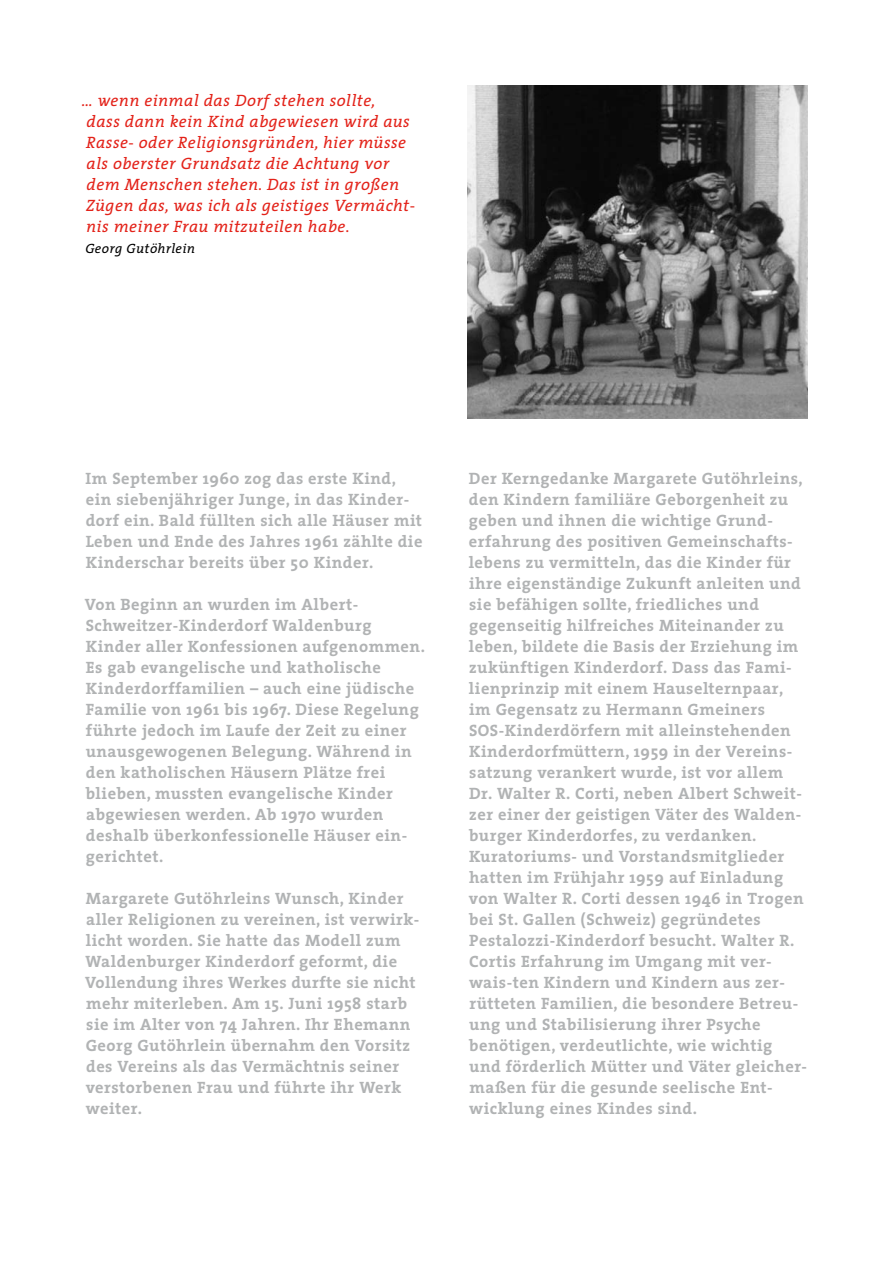
<style>
.page{position:relative;width:893px;height:1263px;background:#fff}
.page>*{position:absolute;margin:0;border:0;box-sizing:border-box;transform-origin:0 0}
.t1{font:700 16.5px/21px "The Serif";letter-spacing:.03em;color:#b1b3b4}
.t2{font:italic 16.5px/21px "The Serif";letter-spacing:.03em;color:#e32219}
.t3{font:italic 13.5px "The Serif";letter-spacing:.03em;color:#000}
</style>
<div class="page">
<img style="left:468px;top:85px;width:340px;height:334px">
<p class="t2" style="left:82px;top:90px;width:335px">… wenn einmal das Dorf stehen sollte,<br>dass dann kein Kind abgewiesen wird aus Rasse- oder Religionsgründen, hier müsse als oberster Grundsatz die Achtung vor dem Menschen stehen. Das ist in großen Zügen das, was ich als geistiges Vermächt&shy;nis meiner Frau mitzuteilen habe.</p>
<p class="t3" style="left:85px;top:237px;width:111px">Georg Gutöhrlein</p>
<p class="t1" style="left:86px;top:468px;width:338px">Im September 1960 zog das erste Kind, ein siebenjähriger Junge, in das Kinder&shy;dorf ein. Bald füllten sich alle Häuser mit Leben und Ende des Jahres 1961 zählte die Kinderschar bereits über 50 Kinder.</p>
<p class="t1" style="left:85px;top:594px;width:342px">Von Beginn an wurden im Albert-Schweitzer-Kinderdorf Waldenburg Kinder aller Konfessionen aufgenommen.<br>Es gab evangelische und katholische Kinderdorffamilien – auch eine jüdische Familie von 1961 bis 1967. Diese Regelung führte jedoch im Laufe der Zeit zu einer unausgewogenen Belegung. Während in den katholischen Häusern Plätze frei blieben, mussten evangelische Kinder abgewiesen werden. Ab 1970 wurden deshalb überkonfessionelle Häuser ein&shy;gerichtet.</p>
<p class="t1" style="left:85px;top:888px;width:336px">Margarete Gutöhrleins Wunsch, Kinder aller Religionen zu vereinen, ist verwirk&shy;licht worden. Sie hatte das Modell zum Waldenburger Kinderdorf geformt, die Vollendung ihres Werkes durfte sie nicht mehr miterleben. Am 15. Juni 1958 starb sie im Alter von 74 Jahren. Ihr Ehemann Georg Gutöhrlein übernahm den Vorsitz des Vereins als das Vermächtnis seiner verstorbenen Frau und führte ihr Werk weiter.</p>
<p class="t1" style="left:469px;top:468px;width:340px">Der Kerngedanke Margarete Gutöhrleins, den Kindern familiäre Geborgenheit zu geben und ihnen die wichtige Grund&shy;erfahrung des positiven Gemeinschafts&shy;lebens zu vermitteln, das die Kinder für ihre eigenständige Zukunft anleiten und sie befähigen sollte, friedliches und gegenseitig hilfreiches Miteinander zu leben, bildete die Basis der Erziehung im zukünftigen Kinderdorf. Dass das Fami&shy;lienprinzip mit einem Hauselternpaar, im Gegensatz zu Hermann Gmeiners SOS-Kinderdörfern mit alleinstehenden Kinderdorfmüttern, 1959 in der Vereins&shy;satzung verankert wurde, ist vor allem Dr. Walter R. Corti, neben Albert Schweit&shy;zer einer der geistigen Väter des Walden&shy;burger Kinderdorfes, zu verdanken.<br>Kuratoriums- und Vorstandsmitglieder hatten im Frühjahr 1959 auf Einladung von Walter R. Corti dessen 1946 in Trogen bei St. Gallen (Schweiz) gegründetes Pestalozzi-Kinderdorf besucht. Walter R.<br>Cortis Erfahrung im Umgang mit ver&shy;wais-ten Kindern und Kindern aus zer&shy;rütteten Familien, die besondere Betreu&shy;ung und Stabilisierung ihrer Psyche benötigen, verdeutlichte, wie wichtig und förderlich Mütter und Väter gleicher&shy;maßen für die gesunde seelische Ent&shy;wicklung eines Kindes sind.</p>
</div>
